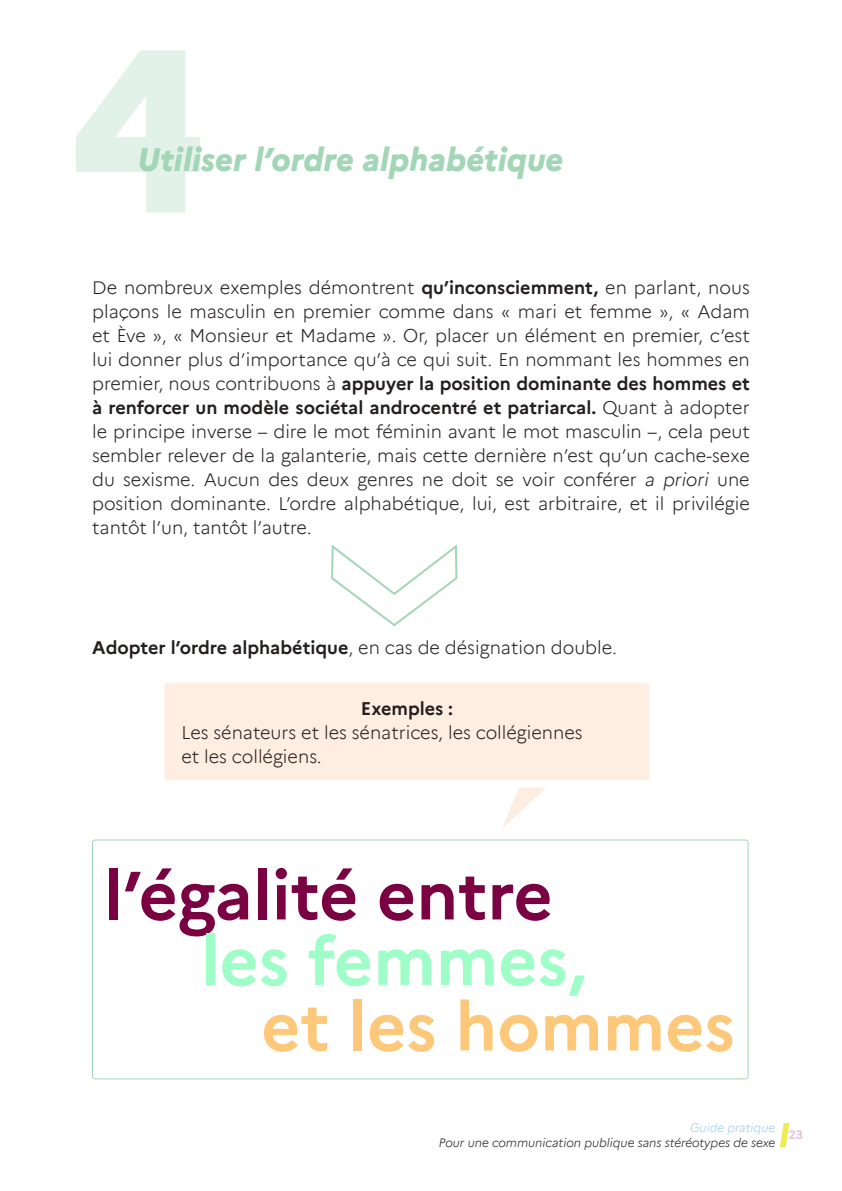
<style>
.page{position:relative;width:842px;height:1191px;background:#fff}
.page>*{position:absolute;margin:0;border:0;box-sizing:border-box;transform-origin:0 0}
.t1{font:800 231.8px "Marianne";color:#a3d6b7}
.t2{font:700 68px "Marianne";color:#7a0242}
.t3{font:700 68px "Marianne";color:#fec87b}
.t4{font:700 68px "Marianne";color:#9ffec8}
.t5{font:italic 800 32px "Marianne";color:#a3d6b7}
.t6{font:300 18px/24px "Marianne";color:#241f1f;text-align:justify}
.t7{font:700 18px "Marianne";color:#241f1f}
.t8{font:italic 300 12px "Marianne";color:#241f1f}
.t9{font:italic 300 12px "Marianne";color:#9bceef}
.t10{font:700 12px "Marianne";color:#e7c0da}
.s1{font-weight:700}
.s2{font-style:italic}
.s3{font-weight:300}
</style>
<div class="page">
<svg style="left:780px;top:1123px;width:9px;height:24px"></svg>
<div style="left:164px;top:682px;width:486px;height:98px;background:#feede1;border-radius:3px"></div>
<svg style="left:502px;top:788px;width:43px;height:40px"></svg>
<div style="left:92px;top:839px;width:656px;height:240px;border:1px solid #a3d6b7;border-radius:3px"></div>
<svg style="left:331px;top:544px;width:127px;height:83px"></svg>
<h1 class="t1" style="left:68px;top:-50px;width:141px">4</h1>
<h3 class="t5" style="left:137px;top:135px;width:427px">Utiliser l’ordre alphabétique</h3>
<p class="t6" style="left:92px;top:274px;width:659px">De nombreux exemples démontrent <span class="s1">qu’inconsciemment,</span> en parlant, nous plaçons le masculin en premier comme dans « mari et femme », « Adam et Ève », « Monsieur et Madame ». Or, placer un élément en premier, c’est lui donner plus d’importance qu’à ce qui suit. En nommant les hommes en premier, nous contribuons à <span class="s1">appuyer la position dominante des hommes et à renforcer un modèle sociétal androcentré et patriarcal.</span> Quant à adopter le principe inverse – dire le mot féminin avant le mot masculin –, cela peut sembler relever de la galanterie, mais cette dernière n’est qu’un cache-sexe du sexisme. Aucun des deux genres ne doit se voir conférer <span class="s2">a priori</span> une position dominante. L’ordre alphabétique, lui, est arbitraire, et il privilégie tantôt l’un, tantôt l’autre.</p>
<p class="t7" style="left:92px;top:633px;width:526px">Adopter l’ordre alphabétique<span class="s3">, en cas de désignation double.</span></p>
<p class="t7" style="left:361px;top:695px;width:94px">Exemples :</p>
<p class="t6" style="left:181px;top:719px;width:403px">Les sénateurs et les sénatrices, les collégiennes et les collégiens.</p>
<h2 class="t2" style="left:104px;top:842px;width:450px">l’égalité entre</h2>
<h2 class="t4" style="left:201px;top:908px;width:387px">les femmes,</h2>
<h2 class="t3" style="left:261px;top:973px;width:475px">et les hommes</h2>
<p class="t9" style="left:690px;top:1118px;width:87px">Guide pratique</p>
<p class="t8" style="left:439px;top:1133px;width:338px">Pour une communication publique sans stéréotypes de sexe</p>
<p class="t10" style="left:789px;top:1126px;width:16px">23</p>
</div>
